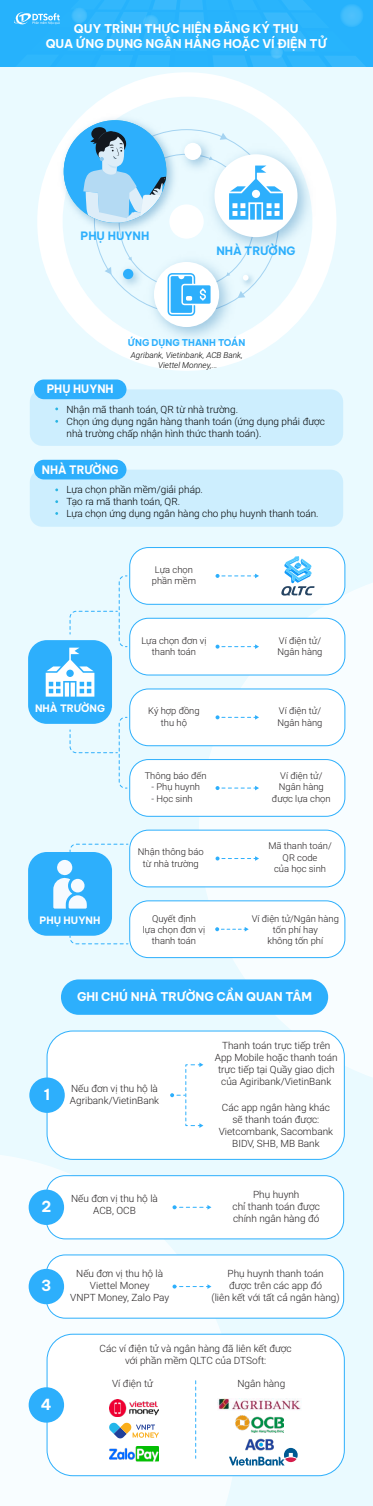
<style>
.page{position:relative;width:373px;height:1506px;background:#fff}
.page>*{position:absolute;margin:0;border:0;box-sizing:border-box;transform-origin:0 0}
.t1{font:700 15px "Be Vietnam Pro";color:#fff}
.t2{font:700 11.88px/15px "Be Vietnam Pro";color:#fff;text-align:center}
.t3{font:700 11.44px "Be Vietnam Pro";color:#fff;scale:.96 1}
.t4{font:700 11.31px "Be Vietnam Pro";color:#2daffc}
.t5{font:300 10px/12px "Roboto";color:#231f20;text-align:center}
.t6{font:300 10px/12px "Roboto";color:#000}
.t7{font:700 10px "Be Vietnam Pro";color:#fff}
.t8{font:300 9.38px/11.2px "Roboto";color:#231f20;text-align:center}
.t9{font:700 9.25px "Be Vietnam Pro";color:#2daffc}
.t10{font:italic 300 8.25px/9.8px "Roboto";color:#000;text-align:center}
</style>
<div class="page">
<div style="left:0;top:0;width:372px;height:1506px;background:#eafaff"></div>
<svg style="left:198px;top:567px;width:174px;height:526px;fill:#f8fdff"></svg>
<svg style="left:0;top:1152px;width:237px;height:354px;fill:#f8fdff"></svg>
<div style="left:37px;top:72px;width:299px;height:299px;background:#fff;border-radius:50%"></div>
<div style="left:62px;top:97px;width:250px;height:249px;background:#eafaff;border-radius:50%"></div>
<div style="left:169px;top:204px;width:34px;height:35px;background:#fff;border-radius:50%"></div>
<svg style="left:105px;top:267px;width:6px;height:8px"></svg>
<svg style="left:240px;top:291px;width:5px;height:7px"></svg>
<svg style="left:219px;top:133px;width:8px;height:7px"></svg>
<img style="left:55px;top:112px;width:126px;height:125px">
<div style="left:64px;top:120px;width:102px;height:103px;background:#2daffc;border-radius:50%"></div>
<svg style="left:83px;top:127px;width:83px;height:96px"></svg>
<img style="left:141px;top:260px;width:99px;height:86px">
<div style="left:154px;top:262px;width:65px;height:65px;background:#fff;border-radius:50%"></div>
<svg style="left:167px;top:273px;width:43px;height:43px"></svg>
<img style="left:201px;top:142px;width:116px;height:117px">
<div style="left:214px;top:154px;width:83px;height:83px;background:#fff;border-radius:50%"></div>
<svg style="left:229px;top:165px;width:53px;height:55px"></svg>
<img style="left:174px;top:133px;width:44px;height:44px">
<div style="left:184px;top:143px;width:17px;height:17px;background:#fff;border-radius:50%"></div>
<img style="left:114px;top:260px;width:34px;height:34px">
<div style="left:123px;top:269px;width:10px;height:10px;background:#2daffc;border-radius:50%"></div>
<img style="left:237px;top:270px;width:21px;height:21px">
<svg style="left:242px;top:275px;width:6px;height:5px"></svg>
<svg style="left:0;top:0;width:372px;height:67px;background:#2db5fc"></svg>
<div style="left:30px;top:389px;width:312px;height:57px;background:#cdeefe;border-radius:12px"></div>
<div style="left:34px;top:379px;width:92px;height:20px;background:#2daffc;border-radius:10px"></div>
<div style="left:30px;top:469px;width:312px;height:58px;background:#cdeefe;border-radius:12px"></div>
<div style="left:34px;top:460px;width:92px;height:19px;background:#2daffc;border-radius:10px"></div>
<div style="left:129px;top:547px;width:215px;height:57px;background:#fff;border-radius:19px"></div>
<div style="left:129px;top:547px;width:215px;height:57px;border:1px solid #2daffc;border-radius:19px"></div>
<div style="left:129px;top:618px;width:215px;height:57px;background:#fff;border-radius:19px"></div>
<div style="left:129px;top:618px;width:215px;height:57px;border:1px solid #2daffc;border-radius:19px"></div>
<div style="left:129px;top:689px;width:215px;height:57px;background:#fff;border-radius:19px"></div>
<div style="left:129px;top:688px;width:215px;height:58px;border:1px solid #2daffc;border-radius:19px"></div>
<div style="left:129px;top:759px;width:215px;height:57px;background:#fff;border-radius:19px"></div>
<div style="left:129px;top:759px;width:215px;height:57px;border:1px solid #2daffc;border-radius:19px"></div>
<div style="left:28px;top:640px;width:84px;height:84px;background:#2daffc;border-radius:19px"></div>
<svg style="left:215px;top:573px;width:43px;height:5px"></svg>
<svg style="left:215px;top:644px;width:43px;height:5px"></svg>
<svg style="left:215px;top:715px;width:43px;height:4px"></svg>
<svg style="left:215px;top:786px;width:43px;height:4px"></svg>
<svg style="left:281px;top:556px;width:33px;height:39px"></svg>
<svg style="left:46px;top:575px;width:81px;height:121px"></svg>
<svg style="left:69px;top:717px;width:58px;height:71px"></svg>
<svg style="left:69px;top:843px;width:59px;height:9px"></svg>
<svg style="left:69px;top:936px;width:59px;height:8px"></svg>
<div style="left:28px;top:852px;width:84px;height:83px;background:#2daffc;border-radius:19px"></div>
<svg style="left:53px;top:860px;width:34px;height:48px"></svg>
<div style="left:129px;top:901px;width:215px;height:56px;background:#fff;border-radius:19px"></div>
<div style="left:129px;top:900px;width:215px;height:58px;border:1px solid #2daffc;border-radius:19px"></div>
<svg style="left:215px;top:927px;width:33px;height:4px"></svg>
<div style="left:129px;top:830px;width:215px;height:57px;background:#fff;border-radius:19px"></div>
<div style="left:129px;top:830px;width:215px;height:57px;border:1px solid #2daffc;border-radius:19px"></div>
<svg style="left:215px;top:856px;width:43px;height:5px"></svg>
<div style="left:61px;top:979px;width:266px;height:36px;background:#2daffc;border-radius:18px"></div>
<div style="left:46px;top:1255px;width:297px;height:63px;background:#fff;border-radius:19px"></div>
<div style="left:46px;top:1254px;width:297px;height:64px;border:1px solid #2daffc;border-radius:19px"></div>
<div style="left:29px;top:1268px;width:35px;height:36px;background:#2daffc;border-radius:18px"></div>
<svg style="left:172px;top:1284px;width:39px;height:4px"></svg>
<div style="left:46px;top:1175px;width:297px;height:64px;background:#fff;border-radius:19px"></div>
<div style="left:46px;top:1175px;width:297px;height:64px;border:1px solid #2daffc;border-radius:19px"></div>
<div style="left:29px;top:1189px;width:35px;height:36px;background:#2daffc;border-radius:18px"></div>
<svg style="left:172px;top:1205px;width:39px;height:4px"></svg>
<div style="left:47px;top:1031px;width:296px;height:128px;background:#fff;border-radius:26px"></div>
<div style="left:47px;top:1030px;width:297px;height:129px;border:1px solid #2daffc;border-radius:26px"></div>
<div style="left:29px;top:1077px;width:36px;height:36px;background:#2daffc;border-radius:18px"></div>
<svg style="left:170px;top:1062px;width:33px;height:66px"></svg>
<div style="left:47px;top:1334px;width:296px;height:141px;background:#fff;border-radius:26px"></div>
<div style="left:47px;top:1333px;width:297px;height:143px;border:1px solid #2daffc;border-radius:26px"></div>
<div style="left:29px;top:1387px;width:35px;height:35px;background:#2daffc;border-radius:18px"></div>
<img style="left:109px;top:1399px;width:49px;height:17px">
<img style="left:109px;top:1446px;width:49px;height:15px">
<svg style="left:109px;top:1422px;width:49px;height:16px"></svg>
<img style="left:236px;top:1432px;width:47px;height:34px">
<svg style="left:229px;top:1447px;width:68px;height:18px"></svg>
<img style="left:217px;top:1398px;width:84px;height:12px">
<img style="left:235px;top:1415px;width:48px;height:17px">
<svg style="left:195px;top:1380px;width:1px;height:78px"></svg>
<p class="t2" style="left:46px;top:20px;width:282px">QUY TRÌNH THỰC HIỆN ĐĂNG KÝ THU<br>QUA ỨNG DỤNG NGÂN HÀNG HOẶC VÍ ĐIỆN TỬ</p>
<p class="t4" style="left:80px;top:226px;width:70px">PHỤ HUYNH</p>
<p class="t4" style="left:216px;top:242px;width:80px">NHÀ TRƯỜNG</p>
<p class="t9" style="left:127px;top:334px;width:119px">ỨNG DỤNG THANH TOÁN</p>
<p class="t10" style="left:131px;top:350px;width:113px">Agribank, Vietinbank, ACB Bank,<br>Viettel Monney,...</p>
<p class="t3" style="left:47px;top:379px;width:71px">PHỤ HUYNH</p>
<p class="t6" style="left:66px;top:403px;width:259px">Nhận mã thanh toán, QR từ nhà trường.<br>Chọn ứng dụng ngân hàng thanh toán (ứng dụng phải được nhà trường chấp nhận hình thức thanh toán).</p>
<p class="t3" style="left:42px;top:460px;width:81px">NHÀ TRƯỜNG</p>
<p class="t6" style="left:66px;top:483px;width:253px">Lựa chọn phần mềm/giải pháp.<br>Tạo ra mã thanh toán, QR.<br>Lựa chọn ứng dụng ngân hàng cho phụ huynh thanh toán.</p>
<p class="t7" style="left:35px;top:700px;width:71px">NHÀ TRƯỜNG</p>
<p class="t8" style="left:151px;top:563px;width:46px">Lựa chọn phần mềm</p>
<p class="t8" style="left:141px;top:634px;width:66px">Lựa chọn đơn vị thanh toán</p>
<p class="t8" style="left:277px;top:634px;width:46px;text-align:left">Ví điện tử/<br>Ngân hàng</p>
<p class="t8" style="left:148px;top:705px;width:53px">Ký hợp đồng thu hộ</p>
<p class="t8" style="left:277px;top:705px;width:46px;text-align:left">Ví điện tử/<br>Ngân hàng</p>
<p class="t8" style="left:144px;top:769px;width:63px">Thông báo đến</p>
<p class="t8" style="left:151px;top:781px;width:50px">- Phụ huynh</p>
<p class="t8" style="left:151px;top:792px;width:43px">- Học sinh</p>
<p class="t8" style="left:271px;top:769px;width:60px">Ví điện tử/<br>Ngân hàng được lựa chọn</p>
<p class="t8" style="left:138px;top:846px;width:67px">Nhận thông báo từ nhà trường</p>
<p class="t8" style="left:268px;top:840px;width:65px">Mã thanh toán/<br>QR code<br>của học sinh</p>
<p class="t7" style="left:40px;top:912px;width:62px">PHỤ HUYNH</p>
<p class="t8" style="left:142px;top:912px;width:64px">Quyết định<br>lựa chọn đơn vị thanh toán</p>
<p class="t8" style="left:251px;top:912px;width:88px">Ví điện tử/Ngân hàng tốn phí hay<br>không tốn phí</p>
<h1 class="t1" style="left:44px;top:1081px;width:8px">1</h1>
<h1 class="t1" style="left:41px;top:1193px;width:11px">2</h1>
<h1 class="t1" style="left:41px;top:1272px;width:12px">3</h1>
<h1 class="t1" style="left:41px;top:1391px;width:12px">4</h1>
<p class="t2" style="left:77px;top:988px;width:236px">GHI CHÚ NHÀ TRƯỜNG CẦN QUAN TÂM</p>
<p class="t5" style="left:70px;top:1082px;width:91px;text-align:left">Nếu đơn vị thu hộ là<br>Agribank/VietinBank</p>
<p class="t5" style="left:214px;top:1039px;width:124px">Thanh toán trực tiếp trên<br>App Mobile hoặc thanh toán trực tiếp tại Quầy giao dịch của Agiribank/VietinBank</p>
<p class="t5" style="left:218px;top:1101px;width:116px">Các app ngân hàng khác sẽ thanh toán được:<br>Vietcombank, Sacombank<br>BIDV, SHB, MB Bank</p>
<p class="t5" style="left:71px;top:1192px;width:88px">Nếu đơn vị thu hộ là<br>ACB, OCB</p>
<p class="t5" style="left:232px;top:1188px;width:89px">Phụ huynh<br>chỉ thanh toán được chính ngân hàng đó</p>
<p class="t5" style="left:70px;top:1267px;width:100px">Nếu đơn vị thu hộ là<br>Viettel Money<br>VNPT Money, Zalo Pay</p>
<p class="t5" style="left:211px;top:1267px;width:130px">Phụ huynh thanh toán<br>được trên các app đó<br>(liên kết với tất cả ngân hàng)</p>
<p class="t5" style="left:99px;top:1342px;width:193px">Các ví điện tử và ngân hàng đã liên kết được với phần mềm QLTC của DTSoft:</p>
<p class="t5" style="left:76px;top:1346px;width:88px">Nếu đơn vị thu hộ là</p>
<p class="t5" style="left:112px;top:1376px;width:42px">Ví điện tử</p>
<p class="t5" style="left:237px;top:1376px;width:49px">Ngân hàng</p>
</div>
